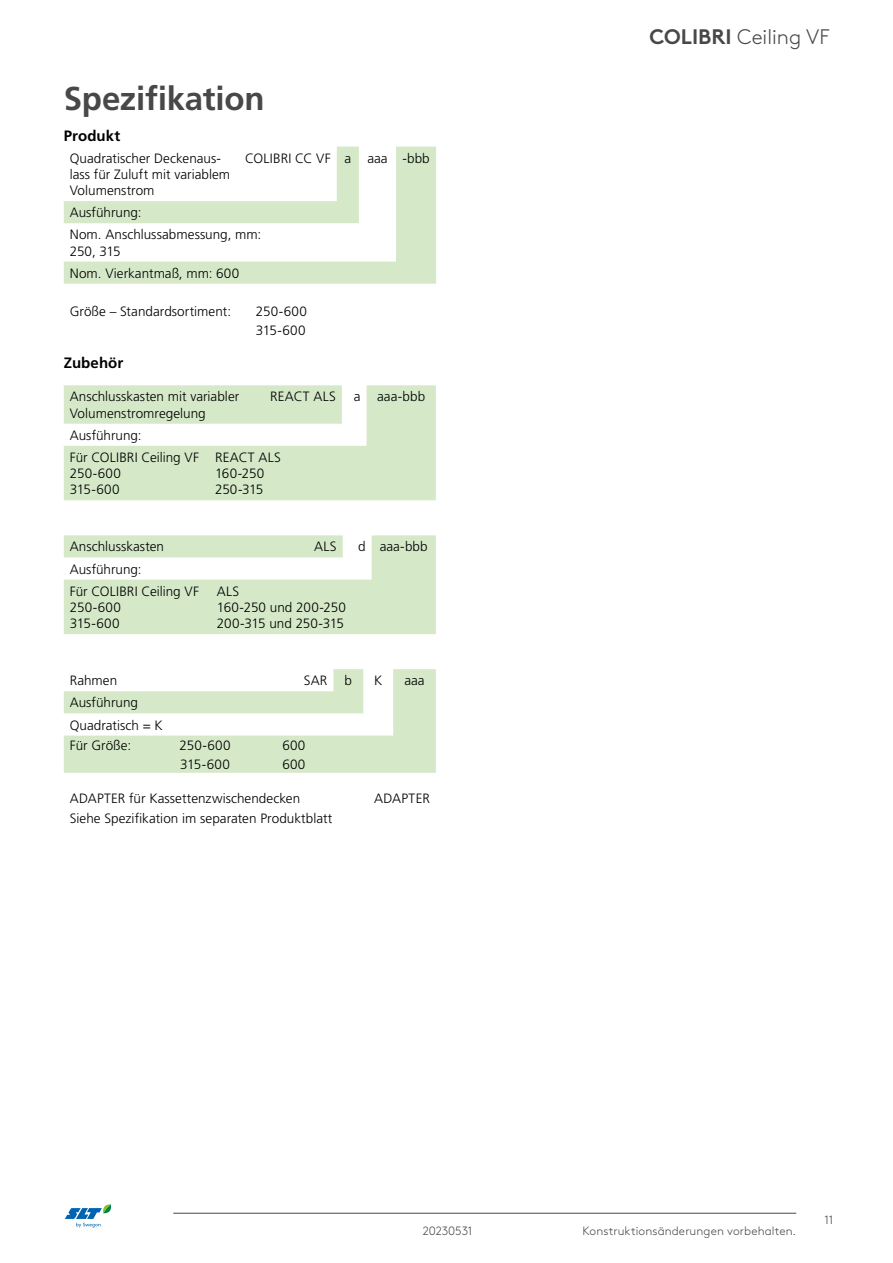
<style>
.page{position:relative;width:893px;height:1263px;background:#fff}
.page>*{position:absolute;margin:0;border:0;box-sizing:border-box;transform-origin:0 0}
.t1{font:700 33px "Frutiger LT Pro";letter-spacing:-.005em;color:#474847}
.t2{font:300 21px "Swegon Brown";color:#474847}
.t3{font:700 15px "Frutiger LT Pro";letter-spacing:.005em;color:#000}
.t4{font:300 13.5px/16.2px "Frutiger LT Pro";color:#000}
.t5{font:300 13.5px "Frutiger LT Pro";letter-spacing:.02em;color:#000}
.t6{font:300 12px "Swegon Brown";letter-spacing:.005em;color:#474847}
.t7{font:300 12px "Swegon Brown";letter-spacing:-.015em;color:#474847}
.s1{font-weight:700}
</style>
<div class="page">
<svg style="left:65px;top:1204px;width:47px;height:23px"></svg>
<hr style="left:173px;top:1213px;width:623px;height:1px;background:#474847">
<svg style="left:64px;top:147px;width:372px;height:137px"></svg>
<svg style="left:64px;top:385px;width:372px;height:115px"></svg>
<svg style="left:64px;top:535px;width:372px;height:99px"></svg>
<svg style="left:64px;top:669px;width:372px;height:104px"></svg>
<h1 class="t1" style="left:64px;top:79px;width:202px">Spezifikation</h1>
<p class="t3" style="left:64px;top:126px;width:58px">Produkt</p>
<p class="t4" style="left:70px;top:150px;width:162px">Quadratischer Deckenaus&shy;lass für Zuluft mit variablem<br>Volumenstrom</p>
<p class="t4" style="left:245px;top:150px;width:186px">COLIBRI CC VF a aaa -bbb</p>
<p class="t4" style="left:70px;top:202px;width:193px;line-height:22.2px">Ausführung:<br>Nom. Anschlussabmessung, mm:</p>
<p class="t4" style="left:70px;top:240px;width:171px;line-height:22.2px">250, 315<br>Nom. Vierkantmaß, mm: 600</p>
<p class="t4" style="left:70px;top:304px;width:163px">Größe – Standardsortiment:</p>
<p class="t4" style="left:256px;top:302px;width:53px;line-height:18.6px">250-600<br>315-600</p>
<p class="t3" style="left:64px;top:354px;width:61px">Zubehör</p>
<p class="t4" style="left:70px;top:389px;width:171px">Anschlusskasten mit variabler<br>Volumenstromregelung</p>
<p class="t4" style="left:270px;top:389px;width:67px">REACT ALS</p>
<p class="t4" style="left:354px;top:389px;width:73px">a aaa-bbb</p>
<p class="t4" style="left:70px;top:424px;width:131px;line-height:22.2px">Ausführung:<br>Für COLIBRI Ceiling VF</p>
<p class="t4" style="left:70px;top:465px;width:53px">250-600<br>315-600</p>
<p class="t4" style="left:215px;top:449px;width:67px">REACT ALS<br>160-250<br>250-315</p>
<p class="t4" style="left:70px;top:539px;width:96px">Anschlusskasten</p>
<p class="t4" style="left:314px;top:539px;width:24px">ALS</p>
<p class="t4" style="left:358px;top:539px;width:71px">d aaa-bbb</p>
<p class="t4" style="left:70px;top:558px;width:131px;line-height:22.2px">Ausführung:<br>Für COLIBRI Ceiling VF</p>
<p class="t4" style="left:70px;top:599px;width:53px">250-600<br>315-600</p>
<p class="t4" style="left:217px;top:583px;width:131px">ALS<br>160-250 und 200-250<br>200-315 und 250-315</p>
<p class="t4" style="left:70px;top:673px;width:49px">Rahmen</p>
<p class="t4" style="left:304px;top:673px;width:25px">SAR</p>
<p class="t4" style="left:345px;top:673px;width:9px">b</p>
<p class="t4" style="left:374px;top:673px;width:10px">K</p>
<p class="t4" style="left:404px;top:673px;width:22px">aaa</p>
<p class="t4" style="left:70px;top:692px;width:95px;line-height:22.2px">Ausführung<br>Quadratisch = K</p>
<p class="t4" style="left:70px;top:737px;width:63px">Für Größe:</p>
<p class="t4" style="left:180px;top:737px;width:53px">250-600</p>
<p class="t4" style="left:282px;top:737px;width:25px">600</p>
<p class="t4" style="left:180px;top:756px;width:51px">315-600</p>
<p class="t4" style="left:282px;top:756px;width:25px">600</p>
<p class="t4" style="left:70px;top:789px;width:264px;line-height:19.8px">ADAPTER für Kassettenzwischendecken<br>Siehe Spezifikation im separaten Produktblatt</p>
<p class="t5" style="left:374px;top:791px;width:57px">ADAPTER</p>
<h2 class="t2" style="left:649px;top:22px;width:182px"><span class="s1">COLIBRI</span> Ceiling VF</h2>
<p class="t7" style="left:423px;top:1221px;width:51px">20230531</p>
<p class="t6" style="left:582px;top:1221px;width:215px">Konstruktionsänderungen vorbehalten.</p>
<p class="t6" style="left:824px;top:1211px;width:10px">11</p>
</div>
